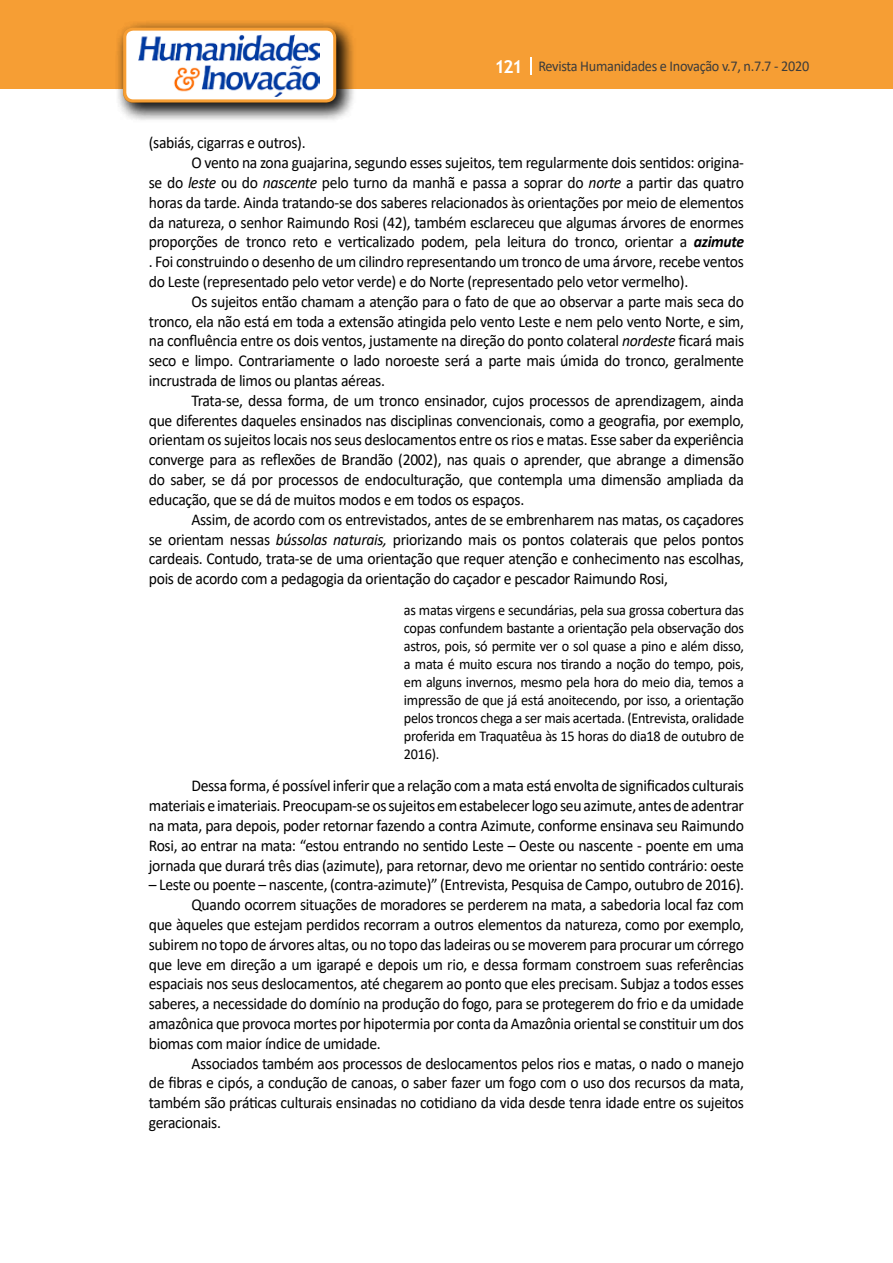
<style>
.page{position:relative;width:893px;height:1263px;background:#fff}
.page>*{position:absolute;margin:0;border:0;box-sizing:border-box;transform-origin:0 0}
.t1{font:16.5px/19.8px "Calibri";letter-spacing:-.02em;color:#000;text-align:justify;scale:.95 1}
.t2{font:15px/18px "Calibri";letter-spacing:-.02em;color:#000;text-align:justify;scale:.95 1}
.t3{font:15px "Calibri";letter-spacing:-.02em;color:#3c3c3b;scale:.95 1}
.s1{font-family:"Trebuchet MS";font-weight:700;font-size:18px;color:#fff}
.s2{font-style:italic}
.s3{font-weight:700;font-style:italic}
</style>
<div class="page">
<div style="left:0;top:0;width:893px;height:88px;background:#f69e34"></div>
<svg style="left:530px;top:57px;width:2px;height:18px"></svg>
<div style="left:115px;top:19px;width:241px;height:103px;background:#000;opacity:.75"></div>
<div style="left:125px;top:29px;width:210px;height:72px;background:#fff;border-radius:9px"></div>
<img style="left:139px;top:35px;width:180px;height:62px">
<div style="left:123px;top:28px;width:213px;height:74px;border:3px solid #f69e34;border-radius:9px"></div>
<p class="t3" style="left:495px;top:56px;width:333px"><span class="s1">121</span> Revista Humanidades e Inovação v.7, n.7.7 - 2020</p>
<p class="t1" style="left:149px;top:133px;width:167px">(sabiás, cigarras e outros).</p>
<p class="t1" style="left:191px;top:152px;width:583px">O vento na zona guajarina, segundo esses sujeitos, tem regularmente dois sentidos: origina-</p>
<p class="t1" style="left:149px;top:172px;width:628px">se do <span class="s2">leste</span> ou do <span class="s2">nascente</span> pelo turno da manhã e passa a soprar do <span class="s2">norte</span> a partir das quatro</p>
<p class="t1" style="left:149px;top:192px;width:628px">horas da tarde. Ainda tratando-se dos saberes relacionados às orientações por meio de elementos</p>
<p class="t1" style="left:149px;top:212px;width:628px">da natureza, o senhor Raimundo Rosi (42), também esclareceu que algumas árvores de enormes</p>
<p class="t1" style="left:149px;top:232px;width:628px">proporções de tronco reto e verticalizado podem, pela leitura do tronco, orientar a <span class="s3">azimute</span></p>
<p class="t1" style="left:149px;top:251px;width:628px">. Foi construindo o desenho de um cilindro representando um tronco de uma árvore, recebe ventos</p>
<p class="t1" style="left:149px;top:271px;width:569px">do Leste (representado pelo vetor verde) e do Norte (representado pelo vetor vermelho).</p>
<p class="t1" style="left:191px;top:291px;width:583px">Os sujeitos então chamam a atenção para o fato de que ao observar a parte mais seca do</p>
<p class="t1" style="left:149px;top:311px;width:628px">tronco, ela não está em toda a extensão atingida pelo vento Leste e nem pelo vento Norte, e sim,</p>
<p class="t1" style="left:149px;top:331px;width:628px">na confluência entre os dois ventos, justamente na direção do ponto colateral <span class="s2">nordeste</span> ficará mais</p>
<p class="t1" style="left:149px;top:350px;width:628px">seco e limpo. Contrariamente o lado noroeste será a parte mais úmida do tronco, geralmente</p>
<p class="t1" style="left:149px;top:370px;width:250px">incrustrada de limos ou plantas aéreas.</p>
<p class="t1" style="left:191px;top:390px;width:583px">Trata-se, dessa forma, de um tronco ensinador, cujos processos de aprendizagem, ainda</p>
<p class="t1" style="left:149px;top:410px;width:628px">que diferentes daqueles ensinados nas disciplinas convencionais, como a geografia, por exemplo,</p>
<p class="t1" style="left:149px;top:430px;width:628px">orientam os sujeitos locais nos seus deslocamentos entre os rios e matas. Esse saber da experiência</p>
<p class="t1" style="left:149px;top:449px;width:628px">converge para as reflexões de Brandão (2002), nas quais o aprender, que abrange a dimensão</p>
<p class="t1" style="left:149px;top:469px;width:628px">do saber, se dá por processos de endoculturação, que contempla uma dimensão ampliada da</p>
<p class="t1" style="left:149px;top:489px;width:397px">educação, que se dá de muitos modos e em todos os espaços.</p>
<p class="t1" style="left:191px;top:509px;width:583px">Assim, de acordo com os entrevistados, antes de se embrenharem nas matas, os caçadores</p>
<p class="t1" style="left:149px;top:529px;width:628px">se orientam nessas <span class="s2">bússolas naturais,</span> priorizando mais os pontos colaterais que pelos pontos</p>
<p class="t1" style="left:149px;top:548px;width:628px">cardeais. Contudo, trata-se de uma orientação que requer atenção e conhecimento nas escolhas,</p>
<p class="t1" style="left:149px;top:568px;width:548px">pois de acordo com a pedagogia da orientação do caçador e pescador Raimundo Rosi,</p>
<p class="t2" style="left:404px;top:600px;width:360px">as matas virgens e secundárias, pela sua grossa cobertura das copas confundem bastante a orientação pela observação dos astros, pois, só permite ver o sol quase a pino e além disso, a mata é muito escura nos tirando a noção do tempo, pois, em alguns invernos, mesmo pela hora do meio dia, temos a impressão de que já está anoitecendo, por isso, a orientação pelos troncos chega a ser mais acertada. (Entrevista, oralidade proferida em Traquatêua às 15 horas do dia18 de outubro de 2016).</p>
<p class="t1" style="left:149px;top:776px;width:628px;text-indent:43px">Dessa forma, é possível inferir que a relação com a mata está envolta de significados culturais materiais e imateriais. Preocupam-se os sujeitos em estabelecer logo seu azimute, antes de adentrar na mata, para depois, poder retornar fazendo a contra Azimute, conforme ensinava seu Raimundo Rosi, ao entrar na mata: “estou entrando no sentido Leste – Oeste ou nascente - poente em uma jornada que durará três dias (azimute), para retornar, devo me orientar no sentido contrário: oeste</p>
<p class="t1" style="left:149px;top:875px;width:628px">– Leste ou poente – nascente, (contra-azimute)” (Entrevista, Pesquisa de Campo, outubro de 2016).</p>
<p class="t1" style="left:191px;top:894px;width:583px">Quando ocorrem situações de moradores se perderem na mata, a sabedoria local faz com</p>
<p class="t1" style="left:149px;top:914px;width:628px">que àqueles que estejam perdidos recorram a outros elementos da natureza, como por exemplo,</p>
<p class="t1" style="left:149px;top:934px;width:628px">subirem no topo de árvores altas, ou no topo das ladeiras ou se moverem para procurar um córrego</p>
<p class="t1" style="left:149px;top:954px;width:628px">que leve em direção a um igarapé e depois um rio, e dessa formam constroem suas referências</p>
<p class="t1" style="left:149px;top:974px;width:628px">espaciais nos seus deslocamentos, até chegarem ao ponto que eles precisam. Subjaz a todos esses</p>
<p class="t1" style="left:149px;top:993px;width:628px">saberes, a necessidade do domínio na produção do fogo, para se protegerem do frio e da umidade</p>
<p class="t1" style="left:149px;top:1013px;width:628px">amazônica que provoca mortes por hipotermia por conta da Amazônia oriental se constituir um dos</p>
<p class="t1" style="left:149px;top:1033px;width:246px">biomas com maior índice de umidade.</p>
<p class="t1" style="left:191px;top:1053px;width:583px">Associados também aos processos de deslocamentos pelos rios e matas, o nado o manejo</p>
<p class="t1" style="left:149px;top:1073px;width:628px">de fibras e cipós, a condução de canoas, o saber fazer um fogo com o uso dos recursos da mata,</p>
<p class="t1" style="left:149px;top:1092px;width:628px">também são práticas culturais ensinadas no cotidiano da vida desde tenra idade entre os sujeitos</p>
<p class="t1" style="left:149px;top:1112px;width:77px">geracionais.</p>
</div>
